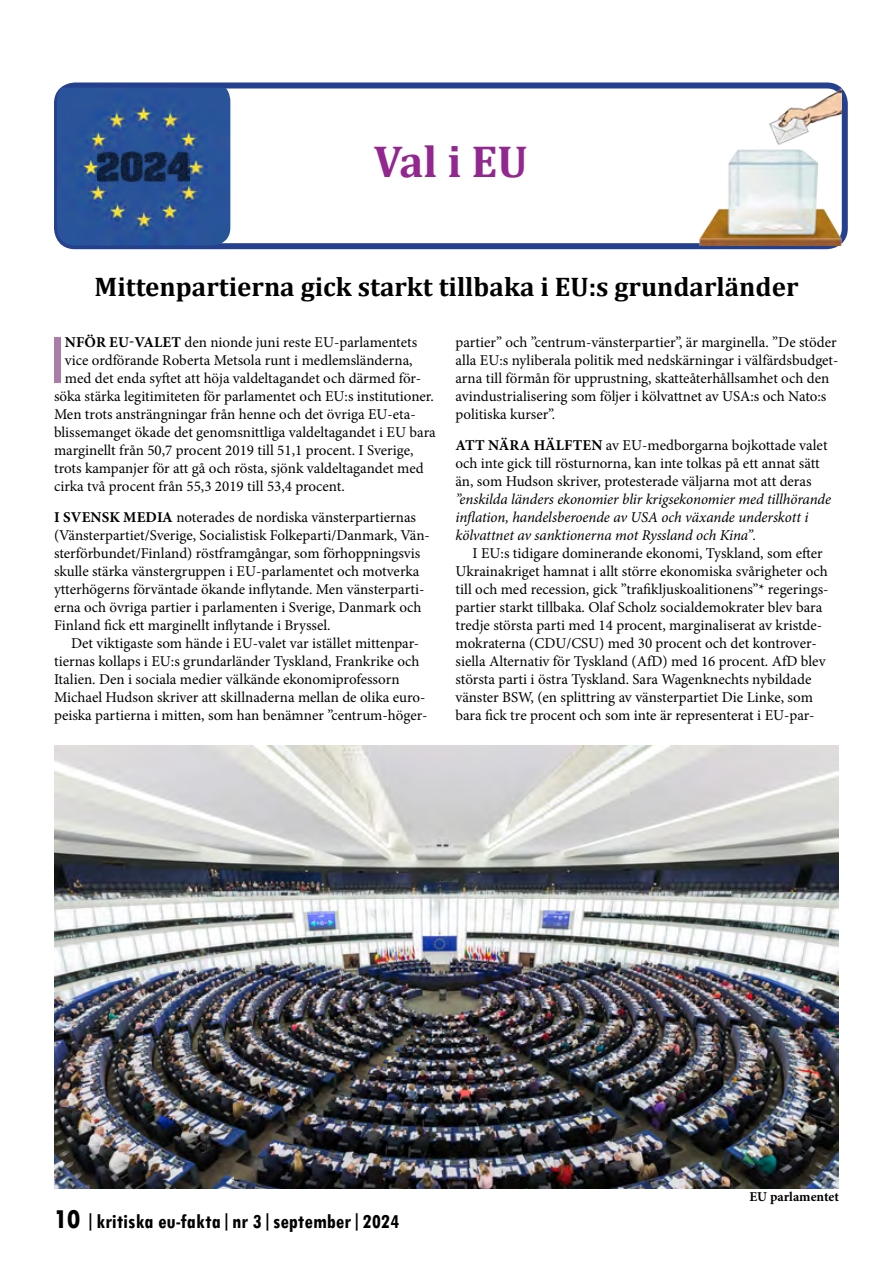
<style>
.page{position:relative;width:893px;height:1263px;background:#fff}
.page>*{position:absolute;margin:0;border:0;box-sizing:border-box;transform-origin:0 0}
.t1{font:condensed 72.9px "Tw Cen";color:#ab7da9}
.t2{font:700 45px "Cambria";color:#91278f}
.t3{font:700 27px "Cambria";color:#000}
.t4{font:700 condensed 21px "Tw Cen";color:#000}
.t5{font:15px/18px "Minion Pro";color:#000}
.t6{font:italic 15px/18px "Minion Pro";letter-spacing:-.005em;color:#000}
.t7{font:700 13.5px "Minion Pro";color:#000}
.s1{font-weight:700}
.s2{font-weight:800;font-size:27px}
</style>
<div class="page">
<div style="left:54px;top:82px;width:794px;height:167px;border:6px solid #25408f;border-radius:18px"></div>
<img style="left:57px;top:88px;width:173px;height:158px">
<img style="left:98px;top:144px;width:91px;height:45px">
<img style="left:683px;top:88px;width:159px;height:158px">
<img style="left:54px;top:745px;width:785px;height:443px">
<h2 class="t2" style="left:374px;top:130px;width:155px">Val i EU</h2>
<h3 class="t3" style="left:95px;top:268px;width:705px">Mittenpartierna gick starkt tillbaka i EU:s grundarländer</h3>
<p class="t5" style="left:455px;top:333px;width:385px">partier” och ”centrum-vänsterpartier”, är marginella. ”De stöder alla EU:s nyliberala politik med nedskärningar i välfärdsbudget&shy;arna till förmån för upprustning, skatteåterhållsamhet och den avindustrialisering som följer i kölvattnet av USA:s och Nato:s politiska kurser”.</p>
<p class="t5" style="left:455px;top:436px;width:374px"><span class="s1">ATT NÄRA HÄLFTEN</span> av EU-medborgarna bojkottade valet och inte gick till rösturnorna, kan inte tolkas på ett annat sätt än, som Hudson skriver, protesterade väljarna mot att deras</p>
<p class="t6" style="left:455px;top:490px;width:377px">”enskilda länders ekonomier blir krigsekonomier med tillhörande inflation, handelsberoende av USA och växande underskott i kölvattnet av sanktionerna mot Ryssland och Kina”.</p>
<p class="t5" style="left:455px;top:544px;width:375px;text-indent:17px">I EU:s tidigare dominerande ekonomi, Tyskland, som efter Ukrainakriget hamnat i allt större ekonomiska svårigheter och till och med recession, gick ”trafikljuskoalitionens”* regerings&shy;partier starkt tillbaka. Olaf Scholz socialdemokrater blev bara tredje största parti med 14 procent, marginaliserat av kristde&shy;mokraterna (CDU/CSU) med 30 procent och det kontrover&shy;siella Alternativ för Tyskland (AfD) med 16 procent. AfD blev största parti i östra Tyskland. Sara Wagenknechts nybildade vänster BSW, (en splittring av vänsterpartiet Die Linke, som bara fick tre procent och som inte är representerat i EU-par-</p>
<h1 class="t1" style="left:48px;top:316px;width:18px">I</h1>
<p class="t5" style="left:65px;top:333px;width:354px"><span class="s1">NFÖR EU-VALET</span> den nionde juni reste EU-parlamentets</p>
<p class="t5" style="left:65px;top:351px;width:349px">vice ordförande Roberta Metsola runt i medlemsländerna,</p>
<p class="t5" style="left:65px;top:369px;width:358px">med det enda syftet att höja valdeltagandet och därmed för-</p>
<p class="t5" style="left:54px;top:387px;width:381px">söka stärka legitimiteten för parlamentet och EU:s institutioner.</p>
<p class="t5" style="left:54px;top:405px;width:363px">Men trots ansträngningar från henne och det övriga EU-eta-</p>
<p class="t5" style="left:54px;top:423px;width:383px">blissemanget ökade det genomsnittliga valdeltagandet i EU bara</p>
<p class="t5" style="left:54px;top:441px;width:361px">marginellt från 50,7 procent 2019 till 51,1 procent. I Sverige,</p>
<p class="t5" style="left:54px;top:459px;width:371px">trots kampanjer för att gå och rösta, sjönk valdeltagandet med</p>
<p class="t5" style="left:54px;top:477px;width:292px">cirka två procent från 55,3 2019 till 53,4 procent.</p>
<p class="t5" style="left:54px;top:508px;width:377px"><span class="s1">I SVENSK MEDIA</span> noterades de nordiska vänsterpartiernas (Vänsterpartiet/Sverige, Socialistisk Folkeparti/Danmark, Vän&shy;sterförbundet/Finland) röstframgångar, som förhoppningsvis skulle stärka vänstergruppen i EU-parlamentet och motverka ytterhögerns förväntade ökande inflytande. Men vänsterparti&shy;erna och övriga partier i parlamenten i Sverige, Danmark och Finland fick ett marginellt inflytande i Bryssel.</p>
<p class="t5" style="left:54px;top:634px;width:375px;text-indent:17px">Det viktigaste som hände i EU-valet var istället mittenpar&shy;tiernas kollaps i EU:s grundarländer Tyskland, Frankrike och Italien. Den i sociala medier välkände ekonomiprofessorn Michael Hudson skriver att skillnaderna mellan de olika euro&shy;peiska partierna i mitten, som han benämner ”centrum-höger-</p>
<h3 class="t4" style="left:54px;top:1208px;width:347px"><span class="s2">10</span> |kritiska eu-fakta|nr 3|september|2024</h3>
<p class="t7" style="left:749px;top:1187px;width:91px">EU PARLAMENTET</p>
</div>
